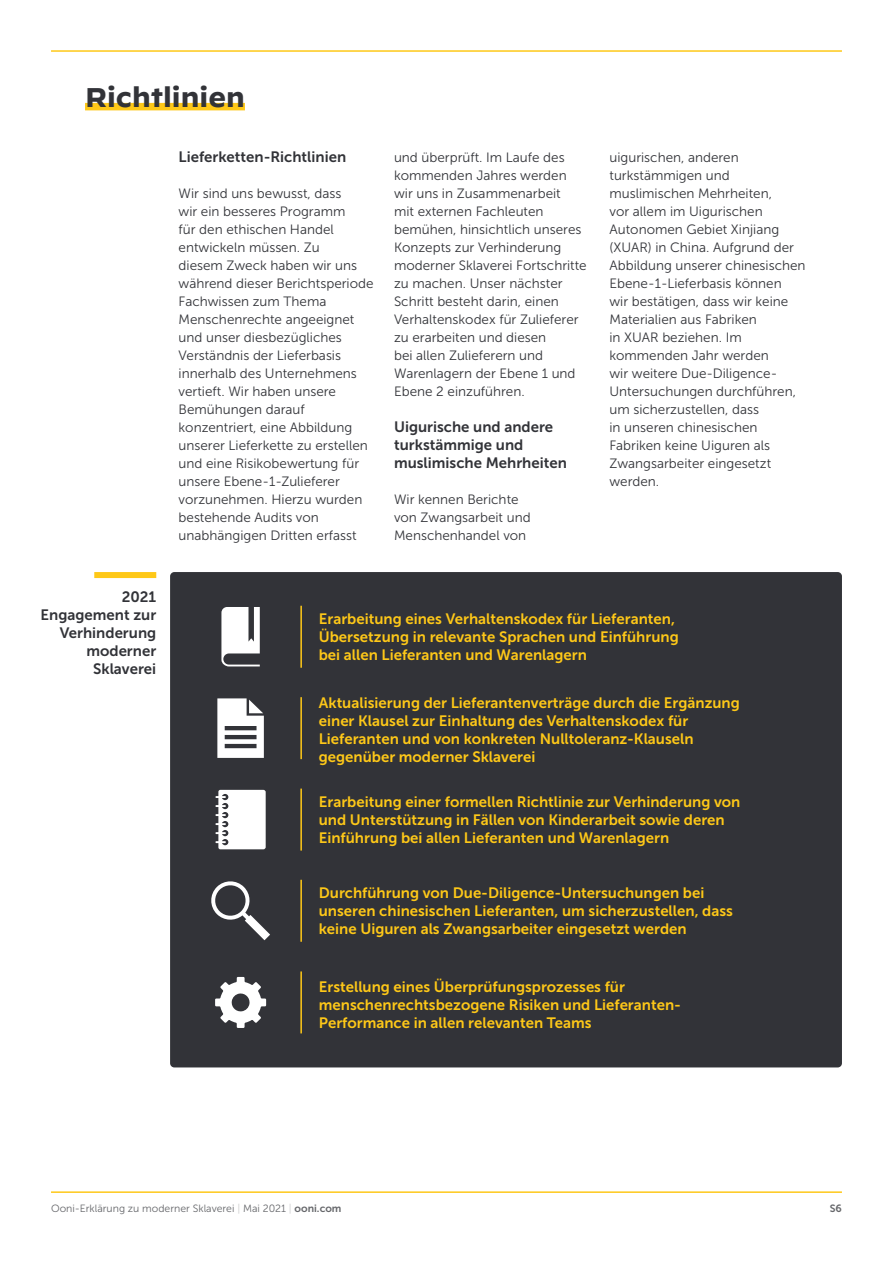
<style>
.page{position:relative;width:893px;height:1263px;background:#fff}
.page>*{position:absolute;margin:0;border:0;box-sizing:border-box;transform-origin:0 0}
.t1{font:700 27px "Decimal";color:#323338}
.t2{font:15px/18px "Museo Sans 700";color:#fec818}
.t3{font:15px/18px "Museo Sans 700";color:#323338}
.t4{font:13.5px/18px "Museo Sans 300";color:#323338}
.t5{font:10.5px "Museo Sans 300";color:#65666a}
.t6{font:10.5px "Museo Sans 700";color:#65666a}
.s1{color:#cccccd}
.s2{font-family:"Museo Sans 700"}
</style>
<div class="page">
<hr style="left:51px;top:50px;width:791px;height:2px;background:#fec818">
<hr style="left:51px;top:1191px;width:791px;height:2px;background:#fec818">
<div style="left:85px;top:103px;width:160px;height:7px;background:#fec818"></div>
<div style="left:170px;top:572px;width:672px;height:495px;background:#323338;border-radius:4px"></div>
<hr style="left:300px;top:606px;width:2px;height:62px;background:#fec818">
<hr style="left:300px;top:697px;width:2px;height:62px;background:#fec818">
<hr style="left:300px;top:788px;width:2px;height:62px;background:#fec818">
<hr style="left:300px;top:880px;width:2px;height:62px;background:#fec818">
<hr style="left:300px;top:971px;width:2px;height:62px;background:#fec818">
<svg style="left:221px;top:607px;width:39px;height:59px"></svg>
<svg style="left:217px;top:698px;width:47px;height:60px"></svg>
<svg style="left:216px;top:790px;width:50px;height:59px;background:#ebebec"></svg>
<svg style="left:211px;top:881px;width:59px;height:59px"></svg>
<svg style="left:215px;top:977px;width:51px;height:51px"></svg>
<div style="left:94px;top:572px;width:62px;height:6px;background:#fec818"></div>
<h1 class="t1" style="left:85px;top:82px;width:161px">Richtlinien</h1>
<p class="t3" style="left:179px;top:148px;width:169px">Lieferketten-Richtlinien</p>
<p class="t4" style="left:179px;top:184px;width:196px">Wir sind uns bewusst, dass<br>wir ein besseres Programm<br>für den ethischen Handel entwickeln müssen. Zu<br>diesem Zweck haben wir uns während dieser Berichtsperiode<br>Fachwissen zum Thema<br>Menschenrechte angeeignet und unser diesbezügliches<br>Verständnis der Lieferbasis innerhalb des Unternehmens vertieft. Wir haben unsere<br>Bemühungen darauf konzentriert, eine Abbildung unserer Lieferkette zu erstellen und eine Risikobewertung für unsere Ebene-1-Zulieferer vorzunehmen. Hierzu wurden bestehende Audits von unabhängigen Dritten erfasst</p>
<p class="t4" style="left:394px;top:148px;width:194px">und überprüft. Im Laufe des kommenden Jahres werden wir uns in Zusammenarbeit<br>mit externen Fachleuten bemühen, hinsichtlich unseres<br>Konzepts zur Verhinderung moderner Sklaverei Fortschritte zu machen. Unser nächster<br>Schritt besteht darin, einen<br>Verhaltenskodex für Zulieferer zu erarbeiten und diesen<br>bei allen Zulieferern und<br>Warenlagern der Ebene 1 und<br>Ebene 2 einzuführen.</p>
<p class="t3" style="left:394px;top:418px;width:174px">Uigurische und andere turkstämmige und muslimische Mehrheiten</p>
<p class="t4" style="left:394px;top:490px;width:138px">Wir kennen Berichte von Zwangsarbeit und<br>Menschenhandel von</p>
<p class="t4" style="left:609px;top:148px;width:198px">uigurischen, anderen turkstämmigen und muslimischen Mehrheiten,<br>vor allem im Uigurischen<br>Autonomen Gebiet Xinjiang (XUAR) in China. Aufgrund der<br>Abbildung unserer chinesischen<br>Ebene-1-Lieferbasis können<br>wir bestätigen, dass wir keine<br>Materialien aus Fabriken<br>in XUAR beziehen. Im kommenden Jahr werden<br>wir weitere Due-Diligence-<br>Untersuchungen durchführen, um sicherzustellen, dass<br>in unseren chinesischen<br>Fabriken keine Uiguren als<br>Zwangsarbeiter eingesetzt werden.</p>
<p class="t3" style="left:41px;top:588px;width:117px;text-align:right">2021<br>Engagement zur<br>Verhinderung moderner<br>Sklaverei</p>
<p class="t2" style="left:319px;top:610px;width:361px">Erarbeitung eines Verhaltenskodex für Lieferanten,<br>Übersetzung in relevante Sprachen und Einführung bei allen Lieferanten und Warenlagern</p>
<p class="t2" style="left:319px;top:694px;width:423px">Aktualisierung der Lieferantenverträge durch die Ergänzung einer Klausel zur Einhaltung des Verhaltenskodex für Lieferanten und von konkreten Nulltoleranz-Klauseln gegenüber moderner Sklaverei</p>
<p class="t2" style="left:319px;top:793px;width:423px">Erarbeitung einer formellen Richtlinie zur Verhinderung von und Unterstützung in Fällen von Kinderarbeit sowie deren<br>Einführung bei allen Lieferanten und Warenlagern</p>
<p class="t2" style="left:319px;top:884px;width:416px">Durchführung von Due-Diligence-Untersuchungen bei unseren chinesischen Lieferanten, um sicherzustellen, dass keine Uiguren als Zwangsarbeiter eingesetzt werden</p>
<p class="t2" style="left:319px;top:978px;width:364px">Erstellung eines Überprüfungsprozesses für menschenrechtsbezogene Risiken und Lieferanten-<br>Performance in allen relevanten Teams</p>
<p class="t5" style="left:51px;top:1203px;width:292px">Ooni-Erklärung zu moderner Sklaverei <span class="s1">|</span> Mai 2021 <span class="s1">|</span> <span class="s2">ooni.com</span></p>
<p class="t6" style="left:830px;top:1203px;width:14px">S6</p>
</div>
